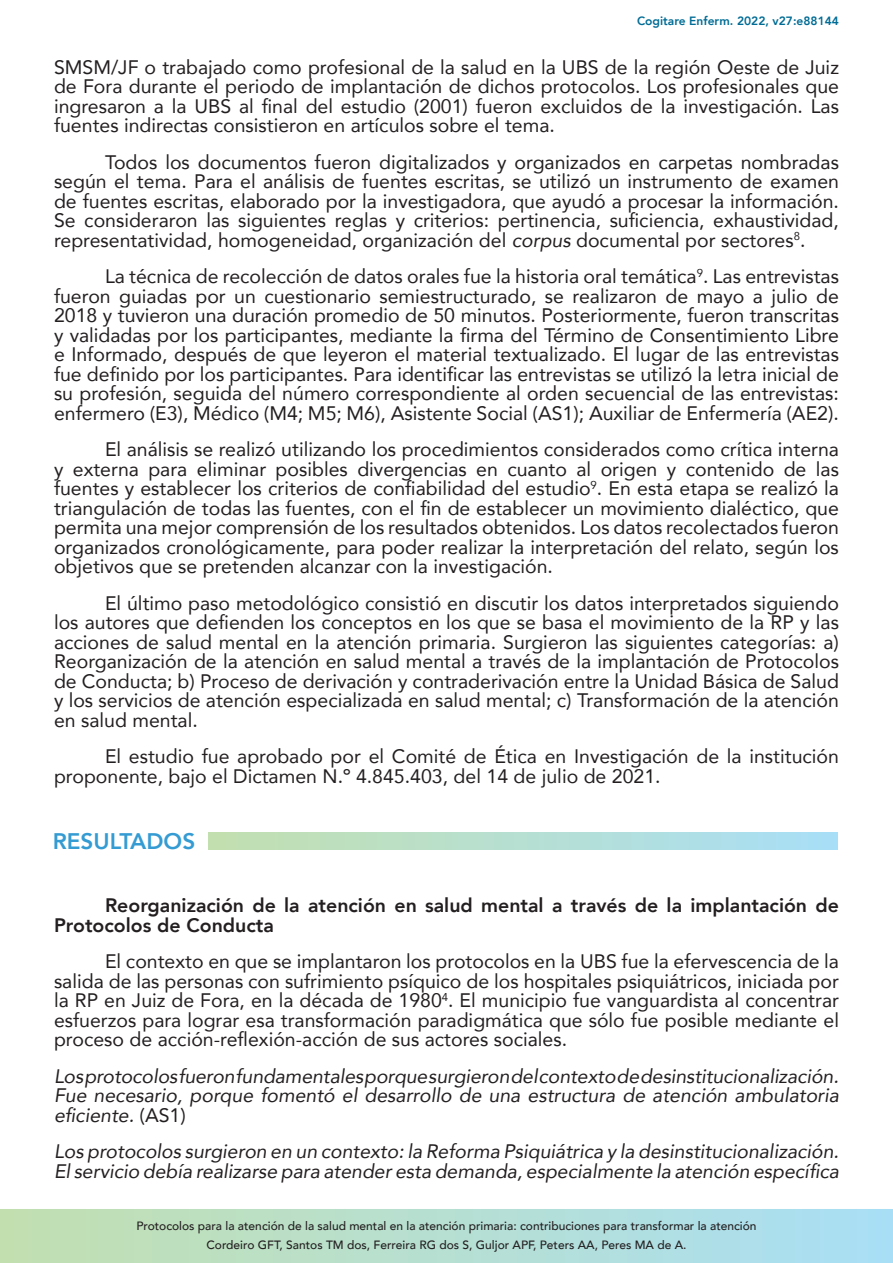
<style>
.page{position:relative;width:893px;height:1263px;background:#fff}
.page>*{position:absolute;margin:0;border:0;box-sizing:border-box;transform-origin:0 0}
.t1{font:800 22.5px "Avenir";color:#349bd3}
.TEXTO{font:19.5px/19.5px "Avenir";color:#231f20;text-align:justify}
.TEXTO-2{font:italic 19.5px/19.5px "Avenir";color:#231f20;text-align:justify}
.TEXTO-3{font:800 19.5px/19.5px "Avenir";color:#231f20}
.t2{font:500 12px/18.6px "Avenir";color:#231f20;text-align:center}
.t3{font:800 12px "Avenir";color:#006c95}
.s1{font-style:italic}
.s2{font-style:normal}
</style>
<div class="page">
<svg style="left:0;top:1209px;width:893px;height:54px;background:#b6dfd2"></svg>
<div style="left:209px;top:833px;width:629px;height:16px;background:linear-gradient(to right,#c3dfaf,#a9dff7)"></div>
<p class="t3" style="left:637px;top:10px;width:203px">Cogitare Enferm. 2022, v27:e88144</p>
<p class="TEXTO" style="left:54px;top:56px;width:786px">SMSM/JF o trabajado como profesional de la salud en la UBS de la región Oeste de Juiz de Fora durante el periodo de implantación de dichos protocolos. Los profesionales que ingresaron a la UBS al final del estudio (2001) fueron excluidos de la investigación. Las fuentes indirectas consistieron en artículos sobre el tema.</p>
<p class="TEXTO" style="left:54px;top:151px;width:787px;text-indent:51px">Todos los documentos fueron digitalizados y organizados en carpetas nombradas según el tema. Para el análisis de fuentes escritas, se utilizó un instrumento de examen de fuentes escritas, elaborado por la investigadora, que ayudó a procesar la información.<br>Se consideraron las siguientes reglas y criterios: pertinencia, suficiencia, exhaustividad, representatividad, homogeneidad, organización del <span class="s1">corpus</span> documental por sectores<sup>8</sup>.</p>
<p class="TEXTO" style="left:54px;top:266px;width:786px;text-indent:51px">La técnica de recolección de datos orales fue la historia oral temática<sup>9</sup>. Las entrevistas fueron guiadas por un cuestionario semiestructurado, se realizaron de mayo a julio de 2018 y tuvieron una duración promedio de 50 minutos. Posteriormente, fueron transcritas y validadas por los participantes, mediante la firma del Término de Consentimiento Libre e Informado, después de que leyeron el material textualizado. El lugar de las entrevistas fue definido por los participantes. Para identificar las entrevistas se utilizó la letra inicial de su profesión, seguida del número correspondiente al orden secuencial de las entrevistas: enfermero (E3), Médico (M4; M5; M6), Asistente Social (AS1); Auxiliar de Enfermería (AE2).</p>
<p class="TEXTO" style="left:54px;top:439px;width:786px;text-indent:51px">El análisis se realizó utilizando los procedimientos considerados como crítica interna y externa para eliminar posibles divergencias en cuanto al origen y contenido de las fuentes y establecer los criterios de confiabilidad del estudio<sup>9</sup>. En esta etapa se realizó la triangulación de todas las fuentes, con el fin de establecer un movimiento dialéctico, que permita una mejor comprensión de los resultados obtenidos. Los datos recolectados fueron organizados cronológicamente, para poder realizar la interpretación del relato, según los objetivos que se pretenden alcanzar con la investigación.</p>
<p class="TEXTO" style="left:54px;top:592px;width:786px;text-indent:51px">El último paso metodológico consistió en discutir los datos interpretados siguiendo los autores que defienden los conceptos en los que se basa el movimiento de la RP y las acciones de salud mental en la atención primaria. Surgieron las siguientes categorías: a)<br>Reorganización de la atención en salud mental a través de la implantación de Protocolos de Conducta; b) Proceso de derivación y contraderivación entre la Unidad Básica de Salud y los servicios de atención especializada en salud mental; c) Transformación de la atención en salud mental.</p>
<p class="TEXTO" style="left:54px;top:746px;width:786px;text-indent:51px">El estudio fue aprobado por el Comité de Ética en Investigación de la institución proponente, bajo el Dictamen N.º 4.845.403, del 14 de julio de 2021.</p>
<p class="t1" style="left:53px;top:821px;width:144px">RESULTADOS</p>
<p class="TEXTO-3" style="left:54px;top:894px;width:786px;text-indent:51px">Reorganización de la atención en salud mental a través de la implantación de<br>Protocolos de Conducta</p>
<p class="TEXTO" style="left:54px;top:951px;width:787px;text-indent:51px">El contexto en que se implantaron los protocolos en la UBS fue la efervescencia de la salida de las personas con sufrimiento psíquico de los hospitales psiquiátricos, iniciada por la RP en Juiz de Fora, en la década de 1980<sup>4</sup>. El municipio fue vanguardista al concentrar esfuerzos para lograr esa transformación paradigmática que sólo fue posible mediante el proceso de acción-reflexión-acción de sus actores sociales.</p>
<p class="TEXTO-2" style="left:54px;top:1066px;width:786px">Los protocolos fueron fundamentales porque surgieron del contexto de desinstitucionalización.<br>Fue necesario, porque fomentó el desarrollo de una estructura de atención ambulatoria eficiente. <span class="s2">(AS1)</span></p>
<p class="TEXTO-2" style="left:54px;top:1141px;width:786px">Los protocolos surgieron en un contexto: la Reforma Psiquiátrica y la desinstitucionalización.<br>El servicio debía realizarse para atender esta demanda, especialmente la atención específica</p>
<p class="t2" style="left:136px;top:1216px;width:622px">Protocolos para la atención de la salud mental en la atención primaria: contribuciones para transformar la atención<br>Cordeiro GFT, Santos TM dos, Ferreira RG dos S, Guljor APF, Peters AA, Peres MA de A.</p>
</div>
